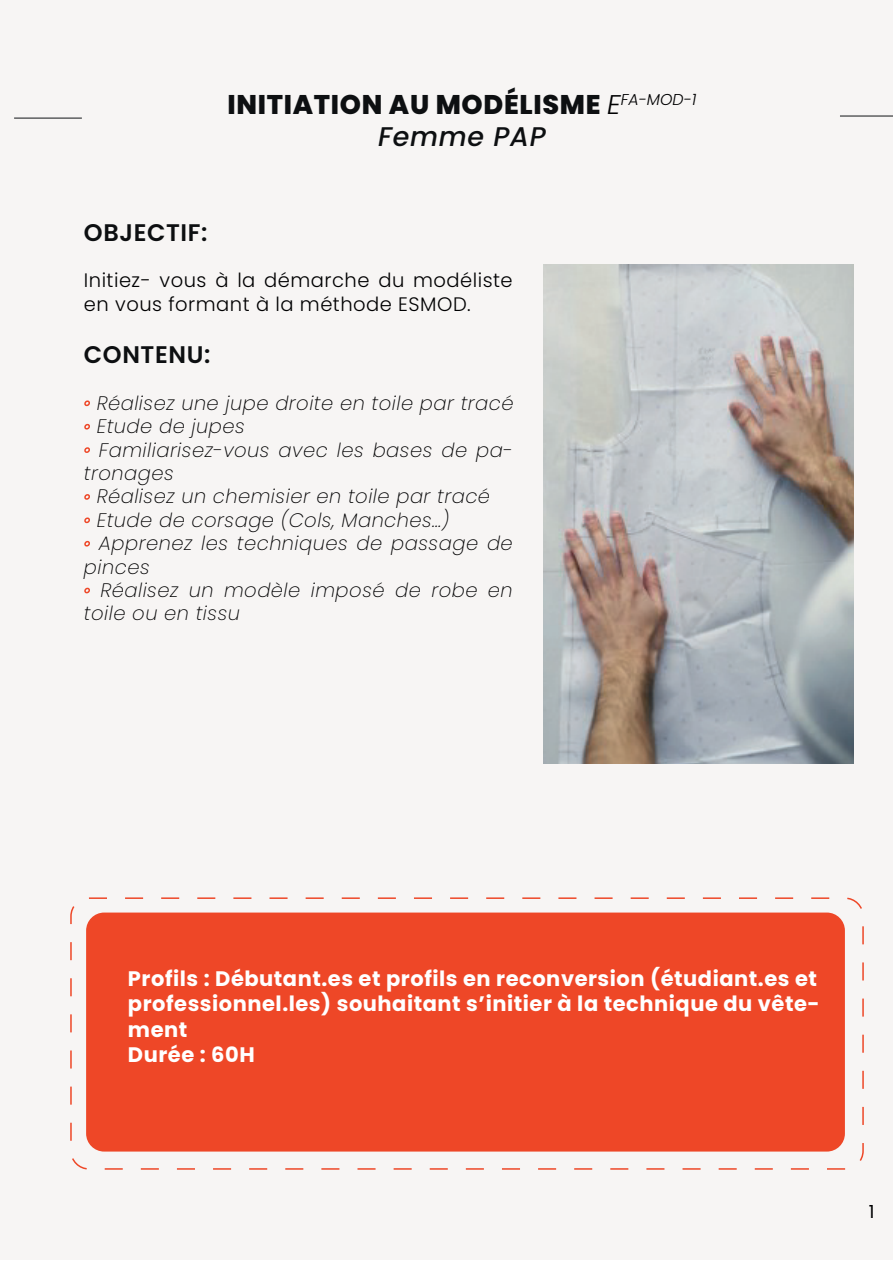
<style>
.page{position:relative;width:893px;height:1263px;background:#fff}
.page>*{position:absolute;margin:0;border:0;box-sizing:border-box;transform-origin:0 0}
.t1{font:800 27px/32.4px "Poppins";letter-spacing:.025em;color:#0d0f11;text-align:center}
.t2{font:600 24px "Poppins";letter-spacing:.025em;color:#0d0f11}
.t3{font:700 21px/25.2px "Poppins";letter-spacing:.025em;color:#fff}
.t4{font:italic 200 19.5px "Poppins";letter-spacing:.025em;color:#000001}
.t5{font:300 19.5px/23.4px "Poppins";letter-spacing:.025em;color:#000001}
.t6{font:18px "Poppins";color:#000001}
.s1{font-weight:300;font-style:italic;color:#000001}
.s2{font-weight:500;font-style:italic}
</style>
<div class="page">
<div style="left:0;top:0;width:892px;height:1259px;background:#f7f5f4"></div>
<svg style="left:84px;top:400px;width:6px;height:7px"></svg>
<svg style="left:84px;top:423px;width:6px;height:7px"></svg>
<svg style="left:84px;top:447px;width:6px;height:6px"></svg>
<svg style="left:84px;top:494px;width:6px;height:6px"></svg>
<svg style="left:84px;top:517px;width:6px;height:7px"></svg>
<svg style="left:84px;top:540px;width:6px;height:7px"></svg>
<svg style="left:84px;top:587px;width:6px;height:7px"></svg>
<div style="left:86px;top:912px;width:759px;height:239px;background:#ee4727;border-radius:18px"></div>
<img style="left:544px;top:265px;width:310px;height:498px">
<div style="left:70px;top:897px;width:794px;height:273px;border:2px dashed #ee4727;border-radius:18px"></div>
<h1 class="t1" style="left:227px;top:88px;width:470px">INITIATION AU MODÉLISME <span class="s1">E</span><sup>FA-MOD-1<br></sup><span class="s2">Femme PAP</span></h1>
<p class="t2" style="left:84px;top:218px;width:125px">OBJECTIF:</p>
<p class="t5" style="left:84px;top:269px;width:430px">Initiez- vous à la démarche du modéliste en vous formant à la méthode ESMOD.</p>
<p class="t2" style="left:84px;top:341px;width:128px">CONTENU:</p>
<p class="t4" style="left:97px;top:392px;width:418px">Réalisez une jupe droite en toile par tracé</p>
<p class="t4" style="left:97px;top:415px;width:150px">Etude de jupes</p>
<p class="t4" style="left:99px;top:438px;width:415px">Familiarisez-vous avec les bases de pa-</p>
<p class="t4" style="left:84px;top:462px;width:91px">tronages</p>
<p class="t4" style="left:97px;top:485px;width:395px">Réalisez un chemisier en toile par tracé</p>
<p class="t4" style="left:97px;top:509px;width:354px">Etude de corsage (Cols, Manches…)</p>
<p class="t4" style="left:99px;top:532px;width:416px">Apprenez les techniques de passage de</p>
<p class="t4" style="left:84px;top:555px;width:67px">pinces</p>
<p class="t4" style="left:100px;top:579px;width:414px">Réalisez un modèle imposé de robe en</p>
<p class="t4" style="left:84px;top:602px;width:158px">toile ou en tissu</p>
<p class="t3" style="left:128px;top:966px;width:693px">Profils : Débutant.es et profils en reconversion (étudiant.es et professionnel.les) souhaitant s’initier à la technique du vête&shy;ment<br>Durée : 60H</p>
<p class="t6" style="left:869px;top:1201px;width:7px">1</p>
</div>
